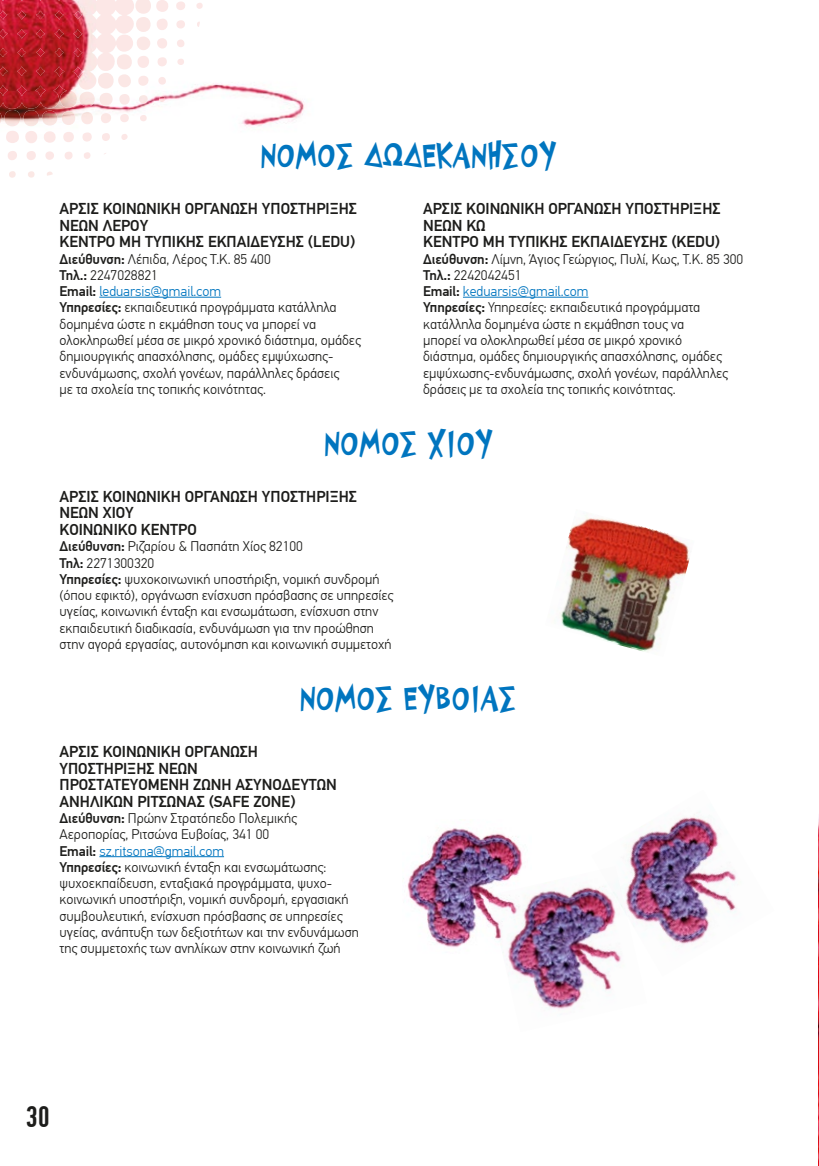
<style>
.page{position:relative;width:819px;height:1166px;background:#fff}
.page>*{position:absolute;margin:0;border:0;box-sizing:border-box;transform-origin:0 0}
.small_section{font:700 36.75px "HN Cosmonut";letter-spacing:-.01em;color:#0075bf}
.t1{font:500 29.75px "PF Din Text Comp Pro";color:#1d1d1b}
.τίτλος_κέντρου{font:500 15.75px/16.6px "PF Din Text Pro";color:#1d1d1b}
.Πληροφορίες{font:300 14px/16.3px "PF Din Text Pro";color:#1d1d1b}
.Πληροφορίες-2{font:300 14px "PF Din Text Pro";color:#0075bf}
.s1{font-weight:500}
.s2{font-weight:500;color:#1d1d1b}
</style>
<div class="page">
<svg style="left:9px;top:171px;width:7px;height:7px"></svg>
<svg style="left:28px;top:171px;width:7px;height:7px"></svg>
<svg style="left:47px;top:172px;width:6px;height:4px"></svg>
<img style="left:0;top:36px;width:304px;height:120px">
<img style="left:0;top:0;width:138px;height:109px">
<img style="left:135px;top:0;width:16px;height:14px">
<img style="left:156px;top:0;width:12px;height:12px">
<svg style="left:176px;top:1px;width:9px;height:9px"></svg>
<svg style="left:196px;top:3px;width:7px;height:6px"></svg>
<img style="left:133px;top:17px;width:18px;height:15px">
<img style="left:157px;top:19px;width:11px;height:11px">
<svg style="left:176px;top:20px;width:9px;height:9px"></svg>
<svg style="left:197px;top:22px;width:3px;height:5px"></svg>
<img style="left:133px;top:37px;width:17px;height:13px">
<img style="left:154px;top:38px;width:15px;height:11px">
<svg style="left:175px;top:39px;width:11px;height:8px"></svg>
<img style="left:117px;top:54px;width:18px;height:15px">
<img style="left:135px;top:56px;width:14px;height:12px">
<svg style="left:157px;top:57px;width:10px;height:9px"></svg>
<svg style="left:177px;top:59px;width:7px;height:6px"></svg>
<img style="left:98px;top:73px;width:18px;height:16px">
<img style="left:115px;top:74px;width:19px;height:13px">
<svg style="left:138px;top:76px;width:11px;height:10px"></svg>
<svg style="left:157px;top:77px;width:11px;height:8px"></svg>
<img style="left:79px;top:92px;width:16px;height:15px">
<img style="left:97px;top:93px;width:17px;height:13px">
<svg style="left:117px;top:94px;width:13px;height:11px"></svg>
<svg style="left:139px;top:95px;width:9px;height:8px"></svg>
<svg style="left:159px;top:96px;width:6px;height:6px"></svg>
<img style="left:1px;top:110px;width:20px;height:16px">
<img style="left:21px;top:110px;width:18px;height:16px">
<img style="left:42px;top:111px;width:15px;height:15px">
<img style="left:59px;top:111px;width:36px;height:14px">
<svg style="left:100px;top:113px;width:12px;height:10px"></svg>
<svg style="left:120px;top:114px;width:9px;height:8px"></svg>
<svg style="left:140px;top:115px;width:7px;height:6px"></svg>
<svg style="left:0;top:131px;width:2px;height:12px"></svg>
<img style="left:5px;top:131px;width:34px;height:12px">
<img style="left:43px;top:131px;width:14px;height:12px">
<svg style="left:63px;top:132px;width:11px;height:10px"></svg>
<svg style="left:82px;top:132px;width:10px;height:10px"></svg>
<svg style="left:102px;top:133px;width:8px;height:8px"></svg>
<svg style="left:121px;top:134px;width:9px;height:6px"></svg>
<svg style="left:8px;top:151px;width:9px;height:9px"></svg>
<svg style="left:27px;top:151px;width:9px;height:9px"></svg>
<svg style="left:45px;top:151px;width:9px;height:9px"></svg>
<svg style="left:65px;top:152px;width:8px;height:8px"></svg>
<svg style="left:84px;top:152px;width:7px;height:7px"></svg>
<img style="left:818px;top:461px;width:1px;height:705px">
<hr style="left:99px;top:297px;width:122px;height:1px;background:#0075bf">
<hr style="left:463px;top:297px;width:125px;height:1px;background:#0075bf">
<hr style="left:99px;top:856px;width:125px;height:1px;background:#0075bf">
<img style="left:407px;top:828px;width:116px;height:120px">
<img style="left:489px;top:866px;width:123px;height:143px">
<img style="left:591px;top:811px;width:146px;height:165px">
<img style="left:560px;top:517px;width:130px;height:135px">
<p class="small_section" style="left:260px;top:135px;width:298px">ΝΟΜΟΣ ΔΩΔΕΚΑΝΗΣΟΥ</p>
<p class="τίτλος_κέντρου" style="left:60px;top:201px;width:299px">ΑΡΣΙΣ ΚΟΙΝΩΝΙΚΗ ΟΡΓΑΝΩΣΗ ΥΠΟΣΤΗΡΙΞΗΣ<br>ΝΕΩΝ ΛΕΡΟΥ<br>ΚΕΝΤΡΟ ΜΗ ΤΥΠΙΚΗΣ ΕΚΠΑΙΔΕΥΣΗΣ (LEDU)</p>
<p class="Πληροφορίες" style="left:60px;top:251px;width:213px"><span class="s1">Διεύθυνση:</span> Λέπιδα, Λέρος Τ.Κ. 85 400</p>
<p class="Πληροφορίες" style="left:60px;top:267px;width:100px"><span class="s1">Τηλ.:</span> 2247028821</p>
<p class="Πληροφορίες-2" style="left:60px;top:283px;width:163px"><span class="s2">Email:</span> leduarsis@gmail.com</p>
<p class="Πληροφορίες" style="left:60px;top:300px;width:303px"><span class="s1">Υπηρεσίες:</span> εκπαιδευτικά προγράμματα κατάλληλα δομημένα ώστε η εκμάθηση τους να μπορεί να ολοκληρωθεί μέσα σε μικρό χρονικό διάστημα, ομάδες δημιουργικής απασχόλησης, ομάδες εμψύχωσης&shy;ενδυνάμωσης, σχολή γονέων, παράλληλες δράσεις<br>με τα σχολεία της τοπικής κοινότητας.</p>
<p class="τίτλος_κέντρου" style="left:423px;top:201px;width:299px">ΑΡΣΙΣ ΚΟΙΝΩΝΙΚΗ ΟΡΓΑΝΩΣΗ ΥΠΟΣΤΗΡΙΞΗΣ<br>ΝΕΩΝ ΚΩ<br>ΚΕΝΤΡΟ ΜΗ ΤΥΠΙΚΗΣ ΕΚΠΑΙΔΕΥΣΗΣ (KEDU)</p>
<p class="Πληροφορίες" style="left:423px;top:251px;width:322px"><span class="s1">Διεύθυνση:</span> Λίμνη, Άγιος Γεώργιος, Πυλί, Κως, Τ.Κ. 85 300</p>
<p class="Πληροφορίες" style="left:423px;top:267px;width:100px"><span class="s1">Τηλ.:</span> 2242042451</p>
<p class="Πληροφορίες-2" style="left:423px;top:283px;width:167px"><span class="s2">Email:</span> keduarsis@gmail.com</p>
<p class="Πληροφορίες" style="left:423px;top:300px;width:306px"><span class="s1">Υπηρεσίες:</span> Υπηρεσίες: εκπαιδευτικά προγράμματα κατάλληλα δομημένα ώστε η εκμάθηση τους να<br>μπορεί να ολοκληρωθεί μέσα σε μικρό χρονικό διάστημα, ομάδες δημιουργικής απασχόλησης, ομάδες εμψύχωσης-ενδυνάμωσης, σχολή γονέων, παράλληλες δράσεις με τα σχολεία της τοπικής κοινότητας.</p>
<p class="small_section" style="left:324px;top:423px;width:170px">ΝΟΜΟΣ ΧΙΟΥ</p>
<p class="τίτλος_κέντρου" style="left:60px;top:488px;width:299px">ΑΡΣΙΣ ΚΟΙΝΩΝΙΚΗ ΟΡΓΑΝΩΣΗ ΥΠΟΣΤΗΡΙΞΗΣ<br>ΝΕΩΝ ΧΙΟΥ<br>ΚΟΙΝΩΝΙΚΟ ΚΕΝΤΡΟ</p>
<p class="Πληροφορίες" style="left:60px;top:538px;width:245px"><span class="s1">Διεύθυνση:</span> Ριζαρίου &amp; Πασπάτη Χίος 82100</p>
<p class="Πληροφορίες" style="left:60px;top:555px;width:96px"><span class="s1">Τηλ:</span> 2271300320</p>
<p class="Πληροφορίες" style="left:60px;top:571px;width:335px"><span class="s1">Υπηρεσίες:</span> ψυχοκοινωνική υποστήριξη, νομική συνδρομή (όπου εφικτό), οργάνωση ενίσχυση πρόσβασης σε υπηρεσίες υγείας, κοινωνική ένταξη και ενσωμάτωση, ενίσχυση στην εκπαιδευτική διαδικασία, ενδυνάμωση για την προώθηση στην αγορά εργασίας, αυτονόμηση και κοινωνική συμμετοχή</p>
<p class="small_section" style="left:299px;top:678px;width:219px">ΝΟΜΟΣ ΕΥΒΟΙΑΣ</p>
<p class="τίτλος_κέντρου" style="left:60px;top:743px;width:279px">ΑΡΣΙΣ ΚΟΙΝΩΝΙΚΗ ΟΡΓΑΝΩΣΗ<br>ΥΠΟΣΤΗΡΙΞΗΣ ΝΕΩΝ<br>ΠΡΟΣΤΑΤΕΥΟΜΕΝΗ ΖΩΝΗ ΑΣΥΝΟΔΕΥΤΩΝ<br>ΑΝΗΛΙΚΩΝ ΡΙΤΣΩΝΑΣ (SAFE ZONE)</p>
<p class="Πληροφορίες" style="left:60px;top:810px;width:239px"><span class="s1">Διεύθυνση:</span> Πρώην Στρατόπεδο Πολεμικής<br>Αεροπορίας, Ριτσώνα Ευβοίας, 341 00</p>
<p class="Πληροφορίες-2" style="left:60px;top:843px;width:166px"><span class="s2">Email:</span> sz.ritsona@gmail.com</p>
<p class="Πληροφορίες" style="left:60px;top:859px;width:301px"><span class="s1">Υπηρεσίες:</span> κοινωνική ένταξη και ενσωμάτωσης: ψυχοεκπαίδευση, ενταξιακά προγράμματα, ψυχο&shy;κοινωνική υποστήριξη, νομική συνδρομή, εργασιακή συμβουλευτική, ενίσχυση πρόσβασης σε υπηρεσίες υγείας, ανάπτυξη των δεξιοτήτων και την ενδυνάμωση της συμμετοχής των ανηλίκων στην κοινωνική ζωή</p>
<h2 class="t1" style="left:26px;top:1099px;width:26px">30</h2>
</div>
